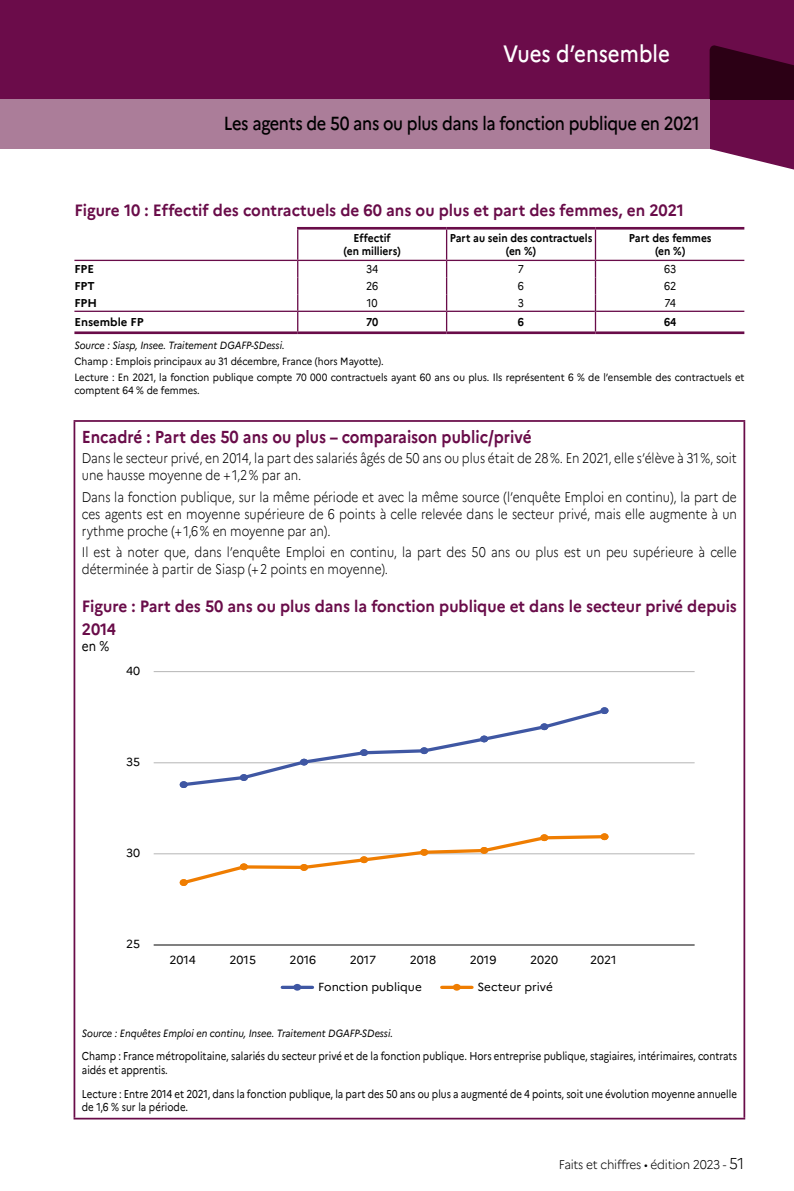
<style>
.page{position:relative;width:794px;height:1191px;background:#fff}
.page>*{position:absolute;margin:0;border:0;box-sizing:border-box;transform-origin:0 0}
.t1{font:500 23.62px "Marianne";color:#fff;scale:.87 1}
.t2{font:500 18.9px "Marianne";letter-spacing:-.02em;color:#000;scale:.87 1}
.t3{font:700 17.32px "Marianne";color:#690c49;scale:.89 1}
.t4{font:700 16.45px/22.8px "Marianne";color:#690c49;scale:.94 1}
.t5{font:300 14px/16.8px "Marianne";color:#000;scale:.85 1}
.t6{font:14px "Marianne";color:#000;scale:.85 1}
.t7{font:300 12.6px "Marianne";letter-spacing:-.02em;color:#000;scale:.94 1}
.t8{font:11.72px "Marianne";color:#000}
.t9{font:11.38px/13.7px "Marianne";color:#000;scale:.85 1}
.t10{font:700 11.38px/13.7px "Marianne";color:#000;text-align:center;scale:.9 1}
.t11{font:700 11.38px "Marianne";color:#000}
.t12{font:11.38px "Marianne";color:#000;scale:.9 1}
.t13{font:10.5px/16.3px "Marianne";color:#000;scale:.9 1}
.t14{font:italic 10.5px "Marianne";color:#000;scale:.9 1}
.s1{font-size:15.75px}
</style>
<div class="page">
<div style="left:0;top:0;width:794px;height:99px;background:#6b0c4a"></div>
<svg style="left:709px;top:45px;width:85px;height:125px"></svg>
<div style="left:0;top:99px;width:709px;height:50px;background:#ab7d99"></div>
<hr style="left:297px;top:230px;width:1px;height:30px;background:#690c49">
<hr style="left:446px;top:230px;width:1px;height:30px;background:#690c49">
<svg style="left:297px;top:261px;width:1px;height:70px"></svg>
<svg style="left:446px;top:261px;width:1px;height:70px"></svg>
<hr style="left:297px;top:227px;width:149px;height:3px;background:#690c49">
<hr style="left:446px;top:227px;width:149px;height:3px;background:#690c49">
<hr style="left:595px;top:227px;width:149px;height:3px;background:#690c49">
<hr style="left:74px;top:260px;width:224px;height:1px;background:#690c49">
<hr style="left:298px;top:260px;width:148px;height:1px;background:#690c49">
<hr style="left:446px;top:260px;width:149px;height:1px;background:#690c49">
<hr style="left:595px;top:260px;width:149px;height:1px;background:#690c49">
<hr style="left:74px;top:311px;width:224px;height:1px;background:#690c49">
<hr style="left:298px;top:311px;width:148px;height:1px;background:#690c49">
<hr style="left:446px;top:311px;width:149px;height:1px;background:#690c49">
<hr style="left:596px;top:311px;width:148px;height:1px;background:#690c49">
<hr style="left:74px;top:331px;width:224px;height:3px;background:#690c49">
<hr style="left:298px;top:331px;width:148px;height:3px;background:#690c49">
<hr style="left:446px;top:331px;width:149px;height:3px;background:#690c49">
<hr style="left:595px;top:331px;width:149px;height:3px;background:#690c49">
<svg style="left:595px;top:261px;width:1px;height:70px"></svg>
<hr style="left:595px;top:230px;width:1px;height:30px;background:#690c49">
<hr style="left:74px;top:420px;width:671px;height:2px;background:#690c49">
<hr style="left:74px;top:422px;width:1px;height:695px;background:#690c49">
<hr style="left:743px;top:422px;width:2px;height:695px;background:#690c49">
<hr style="left:74px;top:1117px;width:671px;height:2px;background:#690c49">
<hr style="left:154px;top:671px;width:540px;height:1px;background:#020203">
<hr style="left:154px;top:762px;width:540px;height:1px;background:#020203">
<hr style="left:154px;top:853px;width:540px;height:1px;background:#020203">
<svg style="left:180px;top:707px;width:428px;height:81px"></svg>
<div style="left:180px;top:781px;width:8px;height:7px;background:#3f57a3;border-radius:50%"></div>
<div style="left:240px;top:774px;width:8px;height:7px;background:#3f57a3;border-radius:50%"></div>
<div style="left:300px;top:758px;width:8px;height:7px;background:#3f57a3;border-radius:50%"></div>
<div style="left:360px;top:749px;width:8px;height:7px;background:#3f57a3;border-radius:50%"></div>
<div style="left:420px;top:747px;width:8px;height:7px;background:#3f57a3;border-radius:50%"></div>
<div style="left:480px;top:735px;width:8px;height:7px;background:#3f57a3;border-radius:50%"></div>
<div style="left:540px;top:723px;width:8px;height:7px;background:#3f57a3;border-radius:50%"></div>
<div style="left:600px;top:707px;width:8px;height:7px;background:#3f57a3;border-radius:50%"></div>
<svg style="left:180px;top:833px;width:428px;height:53px"></svg>
<div style="left:180px;top:879px;width:8px;height:7px;background:#ef7d01;border-radius:50%"></div>
<div style="left:240px;top:863px;width:8px;height:7px;background:#ef7d01;border-radius:50%"></div>
<div style="left:300px;top:864px;width:8px;height:7px;background:#ef7d01;border-radius:50%"></div>
<div style="left:360px;top:856px;width:8px;height:7px;background:#ef7d01;border-radius:50%"></div>
<div style="left:420px;top:849px;width:8px;height:6px;background:#ef7d01;border-radius:50%"></div>
<div style="left:480px;top:847px;width:8px;height:6px;background:#ef7d01;border-radius:50%"></div>
<div style="left:540px;top:834px;width:8px;height:7px;background:#ef7d01;border-radius:50%"></div>
<div style="left:600px;top:833px;width:8px;height:7px;background:#ef7d01;border-radius:50%"></div>
<hr style="left:154px;top:944px;width:540px;height:1px;background:#020203">
<svg style="left:282px;top:985px;width:30px;height:4px"></svg>
<div style="left:293px;top:984px;width:8px;height:6px;background:#3f57a3;border-radius:50%"></div>
<svg style="left:442px;top:985px;width:30px;height:4px"></svg>
<div style="left:453px;top:984px;width:8px;height:6px;background:#ef7d01;border-radius:50%"></div>
<h1 class="t1" style="left:503px;top:39px;width:193px">Vues d’ensemble</h1>
<h2 class="t2" style="left:224px;top:112px;width:548px">Les agents de 50 ans ou plus dans la fonction publique en 2021</h2>
<p class="t4" style="left:74px;top:198px;width:650px">Figure 10 : Effectif des contractuels de 60 ans ou plus et part des femmes, en 2021</p>
<p class="t10" style="left:344px;top:231px;width:65px">Effectif<br>(en milliers)</p>
<p class="t10" style="left:450px;top:231px;width:160px">Part au sein des contractuels (en %)</p>
<p class="t10" style="left:629px;top:231px;width:93px">Part des femmes (en %)</p>
<p class="t11" style="left:74px;top:262px;width:21px">FPE</p>
<p class="t12" style="left:366px;top:262px;width:15px">34</p>
<p class="t12" style="left:518px;top:262px;width:8px">7</p>
<p class="t12" style="left:664px;top:262px;width:15px">63</p>
<p class="t11" style="left:74px;top:279px;width:22px">FPT</p>
<p class="t12" style="left:366px;top:279px;width:15px">26</p>
<p class="t12" style="left:518px;top:279px;width:8px">6</p>
<p class="t12" style="left:664px;top:279px;width:15px">62</p>
<p class="t11" style="left:74px;top:296px;width:24px">FPH</p>
<p class="t12" style="left:367px;top:296px;width:14px">10</p>
<p class="t12" style="left:518px;top:296px;width:8px">3</p>
<p class="t12" style="left:664px;top:296px;width:14px">74</p>
<p class="t11" style="left:74px;top:315px;width:71px">Ensemble FP</p>
<p class="t10" style="left:366px;top:315px;width:15px">70</p>
<p class="t10" style="left:518px;top:315px;width:8px">6</p>
<p class="t10" style="left:664px;top:315px;width:15px">64</p>
<p class="t14" style="left:74px;top:339px;width:235px">Source : Siasp, Insee. Traitement DGAFP-SDessi.</p>
<p class="t13" style="left:74px;top:353px;width:746px">Champ : Emplois principaux au 31 décembre, France (hors Mayotte).<br>Lecture : En 2021, la fonction publique compte 70 000 contractuels ayant 60 ans ou plus. Ils représentent 6 % de l’ensemble des contractuels et</p>
<p class="t13" style="left:74px;top:382px;width:141px">comptent 64 % de femmes.</p>
<p class="t3" style="left:82px;top:426px;width:507px">Encadré : Part des 50 ans ou plus – comparaison public/privé</p>
<p class="t5" style="left:82px;top:450px;width:772px">Dans le secteur privé, en 2014, la part des salariés âgés de 50 ans ou plus était de 28%. En 2021, elle s’élève à 31%, soit une hausse moyenne de +1,2% par an.</p>
<p class="t5" style="left:82px;top:488px;width:772px;text-align:justify">Dans la fonction publique, sur la même période et avec la même source (l’enquête Emploi en continu), la part de ces agents est en moyenne supérieure de 6 points à celle relevée dans le secteur privé, mais elle augmente à un rythme proche (+1,6% en moyenne par an).</p>
<p class="t5" style="left:82px;top:544px;width:772px">Il est à noter que, dans l’enquête Emploi en continu, la part des 50 ans ou plus est un peu supérieure à celle déterminée à partir de Siasp (+2 points en moyenne).</p>
<p class="t4" style="left:82px;top:594px;width:698px">Figure : Part des 50 ans ou plus dans la fonction publique et dans le secteur privé depuis<br>2014</p>
<p class="t6" style="left:82px;top:638px;width:34px">en %</p>
<p class="t8" style="left:126px;top:663px;width:16px">40</p>
<p class="t8" style="left:126px;top:755px;width:16px">35</p>
<p class="t8" style="left:126px;top:846px;width:16px">30</p>
<p class="t8" style="left:126px;top:937px;width:16px">25</p>
<p class="t8" style="left:169px;top:952px;width:28px">2014</p>
<p class="t8" style="left:229px;top:952px;width:28px">2015</p>
<p class="t8" style="left:290px;top:952px;width:28px">2016</p>
<p class="t8" style="left:350px;top:952px;width:28px">2017</p>
<p class="t8" style="left:410px;top:952px;width:28px">2018</p>
<p class="t8" style="left:470px;top:952px;width:28px">2019</p>
<p class="t8" style="left:530px;top:952px;width:30px">2020</p>
<p class="t8" style="left:590px;top:952px;width:28px">2021</p>
<p class="t8" style="left:318px;top:979px;width:105px">Fonction publique</p>
<p class="t8" style="left:477px;top:979px;width:77px">Secteur privé</p>
<p class="t14" style="left:82px;top:1026px;width:347px">Source : Enquêtes Emploi en continu, Insee. Traitement DGAFP-SDessi.</p>
<p class="t9" style="left:82px;top:1049px;width:772px">Champ : France métropolitaine, salariés du secteur privé et de la fonction publique. Hors entreprise publique, stagiaires, intérimaires, contrats aidés et apprentis.</p>
<p class="t9" style="left:82px;top:1086px;width:772px">Lecture : Entre 2014 et 2021, dans la fonction publique, la part des 50 ans ou plus a augmenté de 4 points, soit une évolution moyenne annuelle de 1,6 % sur la période.</p>
<p class="t7" style="left:559px;top:1157px;width:199px">Faits et chiffres • édition 2023 - <span class="s1">51</span></p>
</div>
